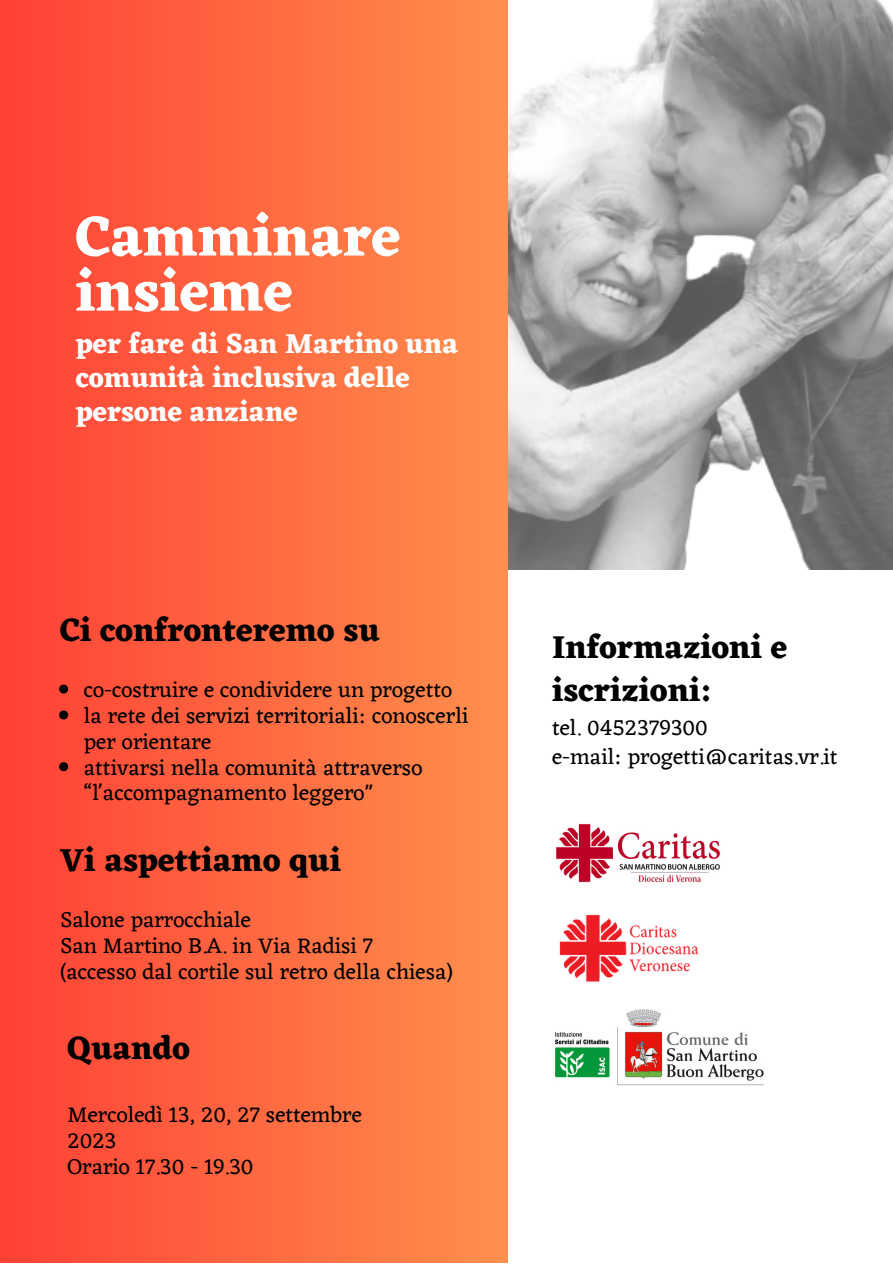
<style>
.page{position:relative;width:893px;height:1264px;background:#fff}
.page>*{position:absolute;margin:0;border:0;box-sizing:border-box;transform-origin:0 0}
.t1{font:700 57.9px/55.1px "Eczar";color:#fff}
.t2{font:700 33.15px "Eczar";color:#000}
.t3{font:700 33px/42.8px "Eczar";color:#000}
.t4{font:700 28.5px/33.8px "Eczar";color:#fff}
.t5{font:22.5px/25.8px "Eczar";color:#000}
.t6{font:22.35px/25.8px "Eczar";color:#000}
</style>
<div class="page">
<img style="left:507px;top:0;width:385px;height:569px">
<div style="left:0;top:0;width:507px;height:1262px;background:linear-gradient(to right,#ff4035,#ff904d)"></div>
<svg style="left:59px;top:684px;width:9px;height:9px"></svg>
<svg style="left:59px;top:710px;width:9px;height:9px"></svg>
<svg style="left:59px;top:762px;width:9px;height:9px"></svg>
<img style="left:556px;top:823px;width:164px;height:60px">
<img style="left:559px;top:914px;width:140px;height:68px">
<img style="left:555px;top:1009px;width:208px;height:76px">
<p class="t1" style="left:76px;top:208px;width:326px">Camminare insieme</p>
<p class="t4" style="left:76px;top:327px;width:384px">per fare di San Martino una comunità inclusiva delle persone anziane</p>
<p class="t2" style="left:60px;top:609px;width:321px">Ci confronteremo su</p>
<p class="t5" style="left:84px;top:676px;width:370px">co-costruire e condividere un progetto</p>
<p class="t5" style="left:84px;top:702px;width:386px">la rete dei servizi territoriali: conoscerli per orientare</p>
<p class="t5" style="left:84px;top:754px;width:340px">attivarsi nella comunità attraverso “l'accompagnamento leggero"</p>
<p class="t2" style="left:60px;top:840px;width:282px">Vi aspettiamo qui</p>
<p class="t6" style="left:60px;top:906px;width:192px">Salone parrocchiale</p>
<p class="t6" style="left:60px;top:932px;width:314px">San Martino B.A. in Via Radisi 7</p>
<p class="t6" style="left:60px;top:958px;width:394px">(accesso dal cortile sul retro della chiesa)</p>
<p class="t2" style="left:67px;top:1028px;width:124px">Quando</p>
<p class="t6" style="left:67px;top:1101px;width:296px">Mercoledì 13, 20, 27 settembre<br>2023</p>
<p class="t6" style="left:67px;top:1153px;width:188px">Orario 17.30 - 19.30</p>
<p class="t3" style="left:552px;top:625px;width:237px">Informazioni e iscrizioni:</p>
<p class="t5" style="left:552px;top:714px;width:157px">tel. 0452379300</p>
<p class="t5" style="left:552px;top:743px;width:287px">e-mail: progetti@caritas.vr.it</p>
</div>
